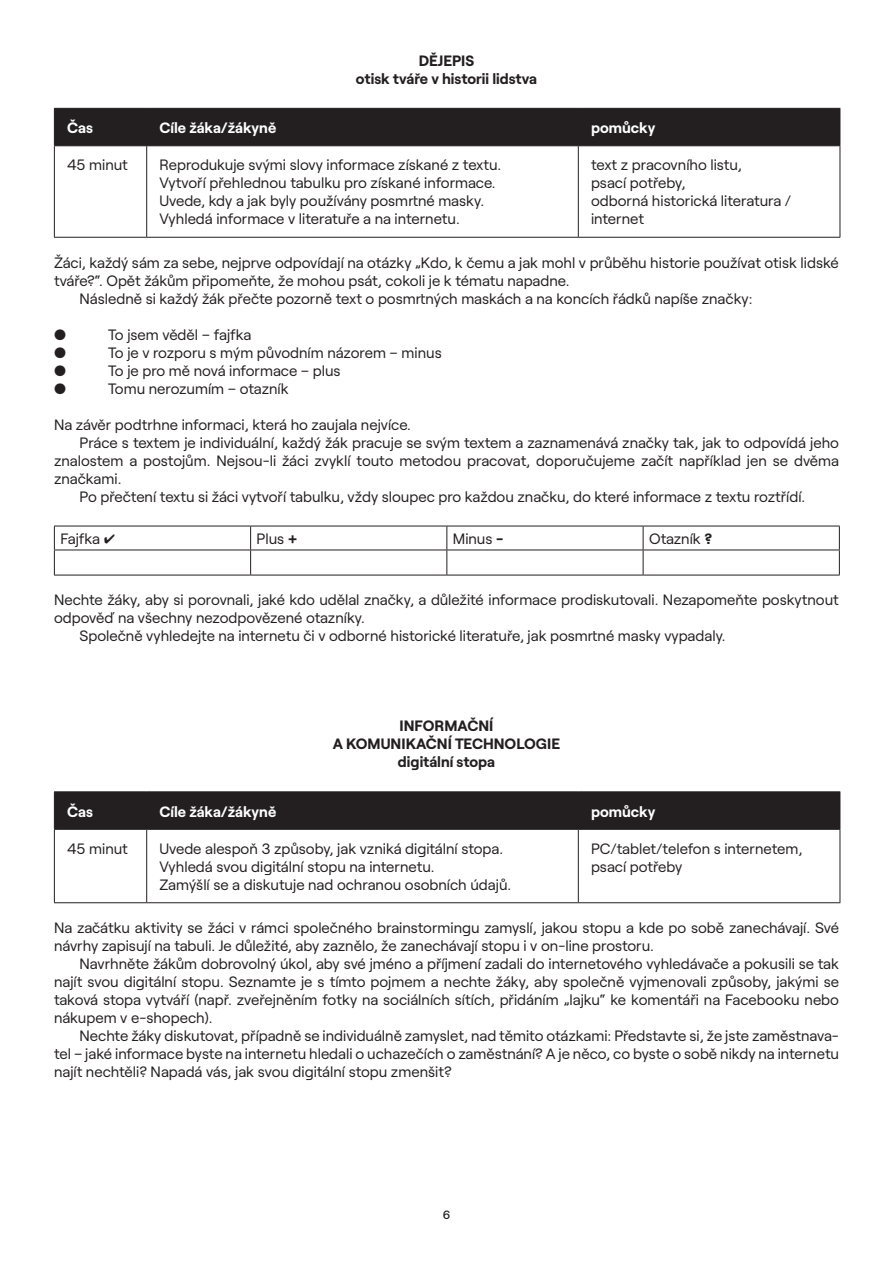
<style>
.page{position:relative;width:893px;height:1263px;background:#fff}
.page>*{position:absolute;margin:0;border:0;box-sizing:border-box;transform-origin:0 0}
.t1{font:15px/18px "Roobert";color:#231f20}
.t2{font:700 15px/18px "Roobert";color:#231f20;text-align:center}
.t3{font:700 15px "Roobert";color:#fff}
.t4{font:500 12px "Roobert";color:#231f20}
.s1{font-weight:700}
</style>
<div class="page">
<div style="left:55px;top:109px;width:785px;height:36px;background:#231f20"></div>
<hr style="left:54px;top:108px;width:93px;height:1px;background:#231f20">
<hr style="left:54px;top:109px;width:1px;height:36px;background:#231f20">
<hr style="left:147px;top:108px;width:431px;height:1px;background:#231f20">
<hr style="left:146px;top:109px;width:1px;height:36px;background:#231f20">
<hr style="left:578px;top:108px;width:262px;height:1px;background:#231f20">
<hr style="left:578px;top:109px;width:1px;height:36px;background:#231f20">
<hr style="left:840px;top:109px;width:1px;height:36px;background:#231f20">
<hr style="left:54px;top:145px;width:93px;height:1px;background:#231f20">
<hr style="left:54px;top:146px;width:1px;height:91px;background:#231f20">
<hr style="left:147px;top:145px;width:431px;height:1px;background:#231f20">
<hr style="left:146px;top:146px;width:1px;height:91px;background:#231f20">
<hr style="left:578px;top:145px;width:262px;height:1px;background:#231f20">
<hr style="left:578px;top:146px;width:1px;height:91px;background:#231f20">
<hr style="left:840px;top:146px;width:1px;height:91px;background:#231f20">
<hr style="left:54px;top:237px;width:93px;height:1px;background:#231f20">
<hr style="left:147px;top:237px;width:431px;height:1px;background:#231f20">
<hr style="left:578px;top:237px;width:262px;height:1px;background:#231f20">
<hr style="left:54px;top:526px;width:197px;height:1px;background:#231f20">
<hr style="left:251px;top:526px;width:196px;height:1px;background:#231f20">
<hr style="left:447px;top:526px;width:196px;height:1px;background:#231f20">
<hr style="left:643px;top:526px;width:197px;height:1px;background:#231f20">
<hr style="left:54px;top:550px;width:197px;height:1px;background:#231f20">
<svg style="left:54px;top:526px;width:1px;height:49px"></svg>
<hr style="left:251px;top:550px;width:196px;height:1px;background:#231f20">
<svg style="left:250px;top:526px;width:1px;height:49px"></svg>
<hr style="left:447px;top:550px;width:196px;height:1px;background:#231f20">
<svg style="left:446px;top:526px;width:1px;height:49px"></svg>
<hr style="left:643px;top:550px;width:197px;height:1px;background:#231f20">
<svg style="left:643px;top:526px;width:1px;height:49px"></svg>
<svg style="left:839px;top:526px;width:1px;height:49px"></svg>
<hr style="left:54px;top:575px;width:197px;height:1px;background:#231f20">
<hr style="left:251px;top:575px;width:196px;height:1px;background:#231f20">
<hr style="left:447px;top:575px;width:196px;height:1px;background:#231f20">
<hr style="left:643px;top:575px;width:197px;height:1px;background:#231f20">
<div style="left:55px;top:792px;width:785px;height:37px;background:#231f20"></div>
<hr style="left:54px;top:791px;width:93px;height:1px;background:#231f20">
<hr style="left:54px;top:792px;width:1px;height:37px;background:#231f20">
<hr style="left:147px;top:791px;width:431px;height:1px;background:#231f20">
<hr style="left:146px;top:792px;width:1px;height:37px;background:#231f20">
<hr style="left:578px;top:791px;width:262px;height:1px;background:#231f20">
<hr style="left:578px;top:792px;width:1px;height:37px;background:#231f20">
<hr style="left:840px;top:792px;width:1px;height:37px;background:#231f20">
<hr style="left:54px;top:829px;width:93px;height:1px;background:#231f20">
<hr style="left:54px;top:830px;width:1px;height:72px;background:#231f20">
<hr style="left:147px;top:829px;width:431px;height:1px;background:#231f20">
<hr style="left:146px;top:830px;width:1px;height:72px;background:#231f20">
<hr style="left:578px;top:829px;width:262px;height:1px;background:#231f20">
<hr style="left:578px;top:830px;width:1px;height:72px;background:#231f20">
<hr style="left:840px;top:830px;width:1px;height:72px;background:#231f20">
<hr style="left:54px;top:902px;width:93px;height:1px;background:#231f20">
<hr style="left:147px;top:902px;width:431px;height:1px;background:#231f20">
<hr style="left:578px;top:902px;width:262px;height:1px;background:#231f20">
<p class="t2" style="left:356px;top:50px;width:183px">DĚJEPIS<br>otisk tváře v historii lidstva</p>
<p class="t3" style="left:67px;top:116px;width:27px">Čas</p>
<p class="t3" style="left:159px;top:116px;width:118px">Cíle žáka/žákyně</p>
<p class="t3" style="left:591px;top:116px;width:66px">pomůcky</p>
<p class="t1" style="left:67px;top:155px;width:62px">45 minut</p>
<p class="t1" style="left:159px;top:155px;width:343px">Reprodukuje svými slovy informace získané z textu.<br>Vytvoří přehlednou tabulku pro získané informace.<br>Uvede, kdy a jak byly používány posmrtné masky.<br>Vyhledá informace v literatuře a na internetu.</p>
<p class="t1" style="left:591px;top:155px;width:202px">text z pracovního listu,<br>psací potřeby,<br>odborná historická literatura / internet</p>
<p class="t1" style="left:54px;top:252px;width:786px">Žáci, každý sám za sebe, nejprve odpovídají na otázky „Kdo, k čemu a jak mohl v průběhu historie používat otisk lidské</p>
<p class="t1" style="left:54px;top:270px;width:517px">tváře?“. Opět žákům připomeňte, že mohou psát, cokoli je k tématu napadne.</p>
<p class="t1" style="left:80px;top:288px;width:674px">Následně si každý žák přečte pozorně text o posmrtných maskách a na koncích řádků napíše značky:</p>
<p class="t1" style="left:54px;top:324px;width:13px">●</p>
<p class="t1" style="left:108px;top:324px;width:145px">To jsem věděl – fajfka</p>
<p class="t1" style="left:54px;top:342px;width:13px">●</p>
<p class="t1" style="left:108px;top:342px;width:335px">To je v rozporu s mým původním názorem – minus</p>
<p class="t1" style="left:54px;top:360px;width:13px">●</p>
<p class="t1" style="left:108px;top:360px;width:234px">To je pro mě nová informace – plus</p>
<p class="t1" style="left:54px;top:378px;width:13px">●</p>
<p class="t1" style="left:108px;top:378px;width:182px">Tomu nerozumím – otazník</p>
<p class="t1" style="left:54px;top:414px;width:358px">Na závěr podtrhne informaci, která ho zaujala nejvíce.</p>
<p class="t1" style="left:80px;top:432px;width:761px">Práce s textem je individuální, každý žák pracuje se svým textem a zaznamenává značky tak, jak to odpovídá jeho</p>
<p class="t1" style="left:54px;top:450px;width:786px">znalostem a postojům. Nejsou-li žáci zvyklí touto metodou pracovat, doporučujeme začít například jen se dvěma</p>
<p class="t1" style="left:54px;top:468px;width:69px">značkami.</p>
<p class="t1" style="left:80px;top:486px;width:727px">Po přečtení textu si žáci vytvoří tabulku, vždy sloupec pro každou značku, do které informace z textu roztřídí.</p>
<p class="t1" style="left:60px;top:528px;width:41px">Fajfka</p>
<p class="t1" style="left:257px;top:528px;width:42px">Plus <span class="s1">+</span></p>
<p class="t1" style="left:453px;top:528px;width:52px">Minus <span class="s1">-</span></p>
<p class="t1" style="left:649px;top:528px;width:65px">Otazník <span class="s1">?</span></p>
<p class="t1" style="left:54px;top:590px;width:786px">Nechte žáky, aby si porovnali, jaké kdo udělal značky, a důležité informace prodiskutovali. Nezapomeňte poskytnout</p>
<p class="t1" style="left:54px;top:608px;width:312px">odpověď na všechny nezodpovězené otazníky.</p>
<p class="t1" style="left:80px;top:626px;width:648px">Společně vyhledejte na internetu či v odborné historické literatuře, jak posmrtné masky vypadaly.</p>
<p class="t2" style="left:333px;top:716px;width:229px">INFORMAČNÍ<br>A KOMUNIKAČNÍ TECHNOLOGIE digitální stopa</p>
<p class="t3" style="left:67px;top:800px;width:27px">Čas</p>
<p class="t3" style="left:159px;top:800px;width:118px">Cíle žáka/žákyně</p>
<p class="t3" style="left:591px;top:800px;width:66px">pomůcky</p>
<p class="t1" style="left:67px;top:838px;width:62px">45 minut</p>
<p class="t1" style="left:159px;top:838px;width:353px">Uvede alespoň 3 způsoby, jak vzniká digitální stopa.<br>Vyhledá svou digitální stopu na internetu.<br>Zamýšlí se a diskutuje nad ochranou osobních údajů.</p>
<p class="t1" style="left:591px;top:838px;width:213px">PC/tablet/telefon s internetem, psací potřeby</p>
<p class="t1" style="left:54px;top:918px;width:786px">Na začátku aktivity se žáci v rámci společného brainstormingu zamyslí, jakou stopu a kde po sobě zanechávají. Své návrhy zapisují na tabuli. Je důležité, aby zaznělo, že zanechávají stopu i v on-line prostoru.</p>
<p class="t1" style="left:54px;top:954px;width:786px;text-align:justify;text-indent:26px">Navrhněte žákům dobrovolný úkol, aby své jméno a příjmení zadali do internetového vyhledávače a pokusili se tak najít svou digitální stopu. Seznamte je s tímto pojmem a nechte žáky, aby společně vyjmenovali způsoby, jakými se taková stopa vytváří (např. zveřejněním fotky na sociálních sítích, přidáním „lajku“ ke komentáři na Facebooku nebo nákupem v e-shopech).</p>
<p class="t1" style="left:54px;top:1026px;width:786px;text-align:justify;text-indent:26px">Nechte žáky diskutovat, případně se individuálně zamyslet, nad těmito otázkami: Představte si, že jste zaměstnava&shy;tel – jaké informace byste na internetu hledali o uchazečích o zaměstnání? A je něco, co byste o sobě nikdy na internetu najít nechtěli? Napadá vás, jak svou digitální stopu zmenšit?</p>
<p class="t4" style="left:443px;top:1205px;width:9px">6</p>
</div>
